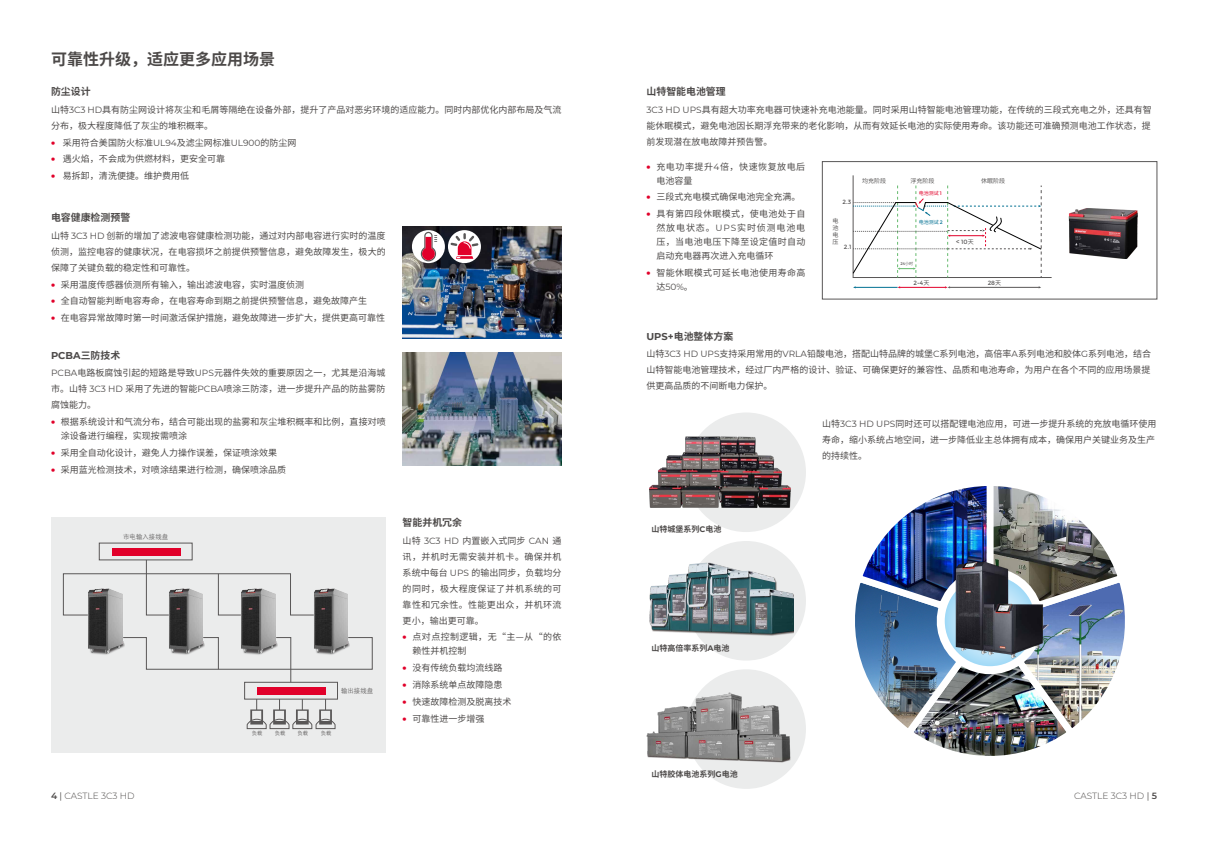
<style>
.page{position:relative;width:1208px;height:859px;background:#fff}
.page>*{position:absolute;margin:0;border:0;box-sizing:border-box;transform-origin:0 0}
.t1{font:700 16px "Noto Sans CJ Ksc";color:#4c4948}
.t2{font:700 9.9px "Noto Sans CJ Ksc";color:#4c4948}
.t3{font:700 9.9px "Montserrat";color:#4c4948}
.t4{font:9px/16px "Noto Sans CJ Ksc";color:#4c4948;text-align:justify}
.t5{font:300 9px "Montserrat";color:#4c4948}
.t6{font:9px/14px "Noto Sans CJ Ksc";letter-spacing:.045em;color:#4c4948}
.t7{font:9px/14px "Noto Sans CJ Ksc";letter-spacing:.06em;color:#4c4948}
.t8{font:9px "Noto Sans CJ Ksc";letter-spacing:.035em;color:#4c4948}
.t9{font:9px "Montserrat";color:#4c4948}
.t10{font:700 8px "Noto Sans CJ Ksc";color:#4c4948}
.t11{font:6.4px "FZZDXJW GB1 0";color:#595757}
.t12{font:6px "Montserrat";color:#595757}
.t13{font:6px/7.2px "Noto Sans CJ Ksc";color:#595757;text-align:justify}
.t14{font:5.4px "FZZDXJW GB1 0";color:#595757}
.t15{font:5px "Noto Sans CJ Ksc";color:#e1002a}
.t16{font:5px "Noto Sans CJ Ksc";color:#007092}
.t17{font:4px "Montserrat";color:#595757}
.s1{font-family:"Montserrat"}
.s2{font-family:"Montserrat";font-weight:900;font-size:9.9px;color:#e1002a}
.s3{font-family:"Noto Sans CJ Ksc"}
.s4{font-weight:600}
.s5{font-weight:400}
</style>
<div class="page">
<img style="left:403px;top:227px;width:158px;height:111px">
<div style="left:412px;top:230px;width:33px;height:33px;background:#fff;border-radius:50%"></div>
<svg style="left:421px;top:232px;width:16px;height:29px"></svg>
<div style="left:448px;top:230px;width:33px;height:33px;background:#fff;border-radius:50%"></div>
<svg style="left:449px;top:234px;width:31px;height:25px"></svg>
<div style="left:51px;top:517px;width:335px;height:236px;background:#ebecec"></div>
<div style="left:112px;top:548px;width:68px;height:7px;background:#e1002a"></div>
<div style="left:258px;top:687px;width:68px;height:7px;background:#e1002a"></div>
<svg style="left:63px;top:559px;width:249px;height:56px"></svg>
<svg style="left:124px;top:637px;width:249px;height:46px"></svg>
<svg style="left:247px;top:699px;width:88px;height:30px"></svg>
<img style="left:87px;top:587px;width:37px;height:68px">
<img style="left:167px;top:587px;width:38px;height:69px">
<img style="left:240px;top:587px;width:37px;height:69px">
<img style="left:312px;top:588px;width:38px;height:68px">
<img style="left:855px;top:486px;width:270px;height:270px">
<hr style="left:855px;top:287px;width:42px;height:1px;background:#007092">
<hr style="left:899px;top:287px;width:46px;height:1px;background:#e1002a">
<hr style="left:949px;top:287px;width:90px;height:1px;background:#595757">
<svg style="left:852px;top:175px;width:200px;height:103px"></svg>
<img style="left:1068px;top:208px;width:70px;height:51px">
<div style="left:822px;top:161px;width:335px;height:138px;border:1px solid #595757"></div>
<div style="left:686px;top:412px;width:120px;height:120px;background:#ebecec;border-radius:50%"></div>
<div style="left:686px;top:541px;width:120px;height:120px;background:#ebecec;border-radius:50%"></div>
<div style="left:686px;top:669px;width:120px;height:120px;background:#ebecec;border-radius:50%"></div>
<img style="left:649px;top:562px;width:145px;height:74px">
<img style="left:646px;top:690px;width:148px;height:77px">
<img style="left:649px;top:433px;width:142px;height:76px">
<img style="left:953px;top:556px;width:92px;height:104px">
<img style="left:403px;top:352px;width:158px;height:113px">
<h1 class="t1" style="left:51px;top:50px;width:226px">可靠性升级，适应更多应用场景</h1>
<p class="t2" style="left:51px;top:86px;width:41px">防尘设计</p>
<p class="t4" style="left:51px;top:102px;width:512px">山特<span class="s1">3C3 HD</span>具有防尘网设计将灰尘和毛屑等隔绝在设备外部，提升了产品对恶劣环境的适应能力。同时内部优化内部布局及气流分布，极大程度降低了灰尘的堆积概率。</p>
<p class="t4" style="left:51px;top:134px;width:247px"><span class="s2">•</span> 采用符合美国防火标准<span class="s1">UL94</span>及滤尘网标准<span class="s1">UL900</span>的防尘网</p>
<p class="t4" style="left:51px;top:151px;width:175px"><span class="s2">•</span> 遇火焰，不会成为供燃材料，更安全可靠</p>
<p class="t4" style="left:51px;top:168px;width:139px"><span class="s2">•</span> 易拆卸，清洗便捷。维护费用低</p>
<p class="t2" style="left:51px;top:212px;width:81px">电容健康检测预警</p>
<p class="t4" style="left:51px;top:228px;width:336px">山特 <span class="s1">3C3 HD</span> 创新的增加了滤波电容健康检测功能，通过对内部电容进行实时的温度侦测，监控电容的健康状况，在电容损坏之前提供预警信息，避免故障发生，极大的保障了关键负载的稳定性和可靠性。</p>
<p class="t4" style="left:51px;top:276px;width:254px"><span class="s2">•</span> 采用温度传感器侦测所有输入，输出滤波电容，实时温度侦测</p>
<p class="t4" style="left:51px;top:293px;width:317px"><span class="s2">•</span> 全自动智能判断电容寿命，在电容寿命到期之前提供预警信息，避免故障产生</p>
<p class="t4" style="left:51px;top:310px;width:335px"><span class="s2">•</span> 在电容异常故障时第一时间激活保护措施，避免故障进一步扩大，提供更高可靠性</p>
<p class="t3" style="left:51px;top:348px;width:71px">PCBA<span class="s3">三防技术</span></p>
<p class="t4" style="left:51px;top:365px;width:336px"><span class="s1">PCBA</span>电路板腐蚀引起的短路是导致<span class="s1">UPS</span>元器件失效的重要原因之一，尤其是沿海城市。山特 <span class="s1">3C3 HD</span> 采用了先进的智能<span class="s1">PCBA</span>喷涂三防漆，进一步提升产品的防盐雾防腐蚀能力。</p>
<p class="t4" style="left:61px;top:415px;width:326px;line-height:14px;text-indent:-10px"><span class="s2">•</span> 根据系统设计和气流分布，结合可能出现的盐雾和灰尘堆积概率和比例，直接对喷涂设备进行编程，实现按需喷涂</p>
<p class="t4" style="left:51px;top:445px;width:227px"><span class="s2">•</span> 采用全自动化设计，避免人力操作误差，保证喷涂效果</p>
<p class="t4" style="left:51px;top:462px;width:236px"><span class="s2">•</span> 采用蓝光检测技术，对喷涂结果进行检测，确保喷涂品质</p>
<p class="t11" style="left:123px;top:534px;width:47px">市电输入接线盘</p>
<p class="t11" style="left:341px;top:687px;width:34px">输出接线盘</p>
<p class="t14" style="left:252px;top:730px;width:12px">负载</p>
<p class="t14" style="left:275px;top:730px;width:12px">负载</p>
<p class="t14" style="left:297px;top:730px;width:12px">负载</p>
<p class="t14" style="left:321px;top:730px;width:12px">负载</p>
<p class="t2" style="left:403px;top:517px;width:61px">智能并机冗余</p>
<p class="t4" style="left:403px;top:532px;width:160px">山特 <span class="s1">3C3 HD</span> 内置嵌入式同步 <span class="s1">CAN</span> 通讯，并机时无需安装并机卡。确保并机系统中每台 <span class="s1">UPS</span> 的输出同步，负载均分的同时，极大程度保证了并机系统的可靠性和冗余性。性能更出众，并机环流更小，输出更可靠。</p>
<p class="t6" style="left:412px;top:630px;width:150px;text-indent:-10px"><span class="s2">•</span> 点对点控制逻辑，无“主—从“的依赖性并机控制</p>
<p class="t4" style="left:403px;top:660px;width:101px"><span class="s2">•</span> 没有传统负载均流线路</p>
<p class="t4" style="left:403px;top:677px;width:101px"><span class="s2">•</span> 消除系统单点故障隐患</p>
<p class="t4" style="left:403px;top:694px;width:110px"><span class="s2">•</span> 快速故障检测及脱离技术</p>
<p class="t4" style="left:403px;top:711px;width:83px"><span class="s2">•</span> 可靠性进一步增强</p>
<p class="t2" style="left:646px;top:86px;width:81px">山特智能电池管理</p>
<p class="t4" style="left:646px;top:101px;width:507px;text-align:left"><span class="s1">3C3 HD UPS</span>具有超大功率充电器可快速补充电池能量。同时采用山特智能电池管理功能，在传统的三段式充电之外，还具有智能休眠模式，避免电池因长期浮充带来的老化影响，从而有效延长电池的实际使用寿命。该功能还可准确预测电池工作状态，提前发现潜在放电故障并预告警。</p>
<p class="t13" style="left:862px;top:177px;width:26px">均充阶段</p>
<p class="t15" style="left:918px;top:190px;width:25px">电池测试 <span class="s1">1</span></p>
<p class="t7" style="left:656px;top:159px;width:150px;text-indent:-10px"><span class="s2">•</span> 充电功率提升<span class="s1">4</span>倍，快速恢复放电后电池容量</p>
<p class="t4" style="left:646px;top:189px;width:155px"><span class="s2">•</span> 三段式充电模式确保电池完全充满。</p>
<p class="t4" style="left:656px;top:207px;width:150px;line-height:14px;text-indent:-10px"><span class="s2">•</span> 具有第四段休眠模式，使电池处于自然放电状态。<span class="s1">UPS</span>实时侦测电池电压，当电池电压下降至设定值时自动启动充电器再次进入充电循环</p>
<p class="t8" style="left:646px;top:268px;width:160px"><span class="s2">•</span> 智能休眠模式可延长电池使用寿命高</p>
<p class="t9" style="left:656px;top:281px;width:38px"><span class="s3">达</span>50%<span class="s3">。</span></p>
<p class="t13" style="left:910px;top:177px;width:26px">浮充阶段</p>
<p class="t13" style="left:981px;top:177px;width:26px">休眠阶段</p>
<p class="t12" style="left:842px;top:198px;width:10px">2.3</p>
<p class="t13" style="left:832px;top:217px;width:8px">电</p>
<p class="t16" style="left:918px;top:219px;width:26px">电池测试 <span class="s1">2</span></p>
<p class="t13" style="left:832px;top:224px;width:8px">池电压</p>
<p class="t12" style="left:956px;top:239px;width:19px">&lt; 10<span class="s3">天</span></p>
<p class="t12" style="left:844px;top:244px;width:9px">2.1</p>
<p class="t17" style="left:900px;top:262px;width:14px">24<span class="s3">小时</span></p>
<p class="t12" style="left:913px;top:279px;width:17px">2-4<span class="s3">天</span></p>
<p class="t12" style="left:987px;top:279px;width:15px">28<span class="s3">天</span></p>
<p class="t2" style="left:646px;top:330px;width:88px"><span class="s1">UPS+</span>电池整体方案</p>
<p class="t4" style="left:646px;top:346px;width:506px">山特<span class="s1">3C3 HD UPS</span>支持采用常用的<span class="s1">VRLA</span>铅酸电池，搭配山特品牌的城堡<span class="s1">C</span>系列电池，高倍率<span class="s1">A</span>系列电池和胶体<span class="s1">G</span>系列电池，结合山特智能电池管理技术，经过厂内严格的设计、验证、可确保更好的兼容性、品质和电池寿命，为用户在各个不同的应用场景提供更高品质的不间断电力保护。</p>
<p class="t4" style="left:822px;top:416px;width:336px;text-align:left">山特<span class="s1">3C3 HD UPS</span>同时还可以搭配锂电池应用，可进一步提升系统的充放电循环使用寿命，缩小系统占地空间，进一步降低业主总体拥有成本，确保用户关键业务及生产的持续性。</p>
<p class="t10" style="left:651px;top:525px;width:71px">山特城堡系列<span class="s1">C</span>电池</p>
<p class="t10" style="left:651px;top:644px;width:80px">山特高倍率系列<span class="s1">A</span>电池</p>
<p class="t10" style="left:651px;top:770px;width:88px">山特胶体电池系列<span class="s1">G</span>电池</p>
<p class="t5" style="left:51px;top:789px;width:85px"><span class="s4">4</span> <span class="s5">|</span> CASTLE 3C3 HD</p>
<p class="t5" style="left:1074px;top:789px;width:84px">CASTLE 3C3 HD <span class="s5">|</span> <span class="s4">5</span></p>
</div>
